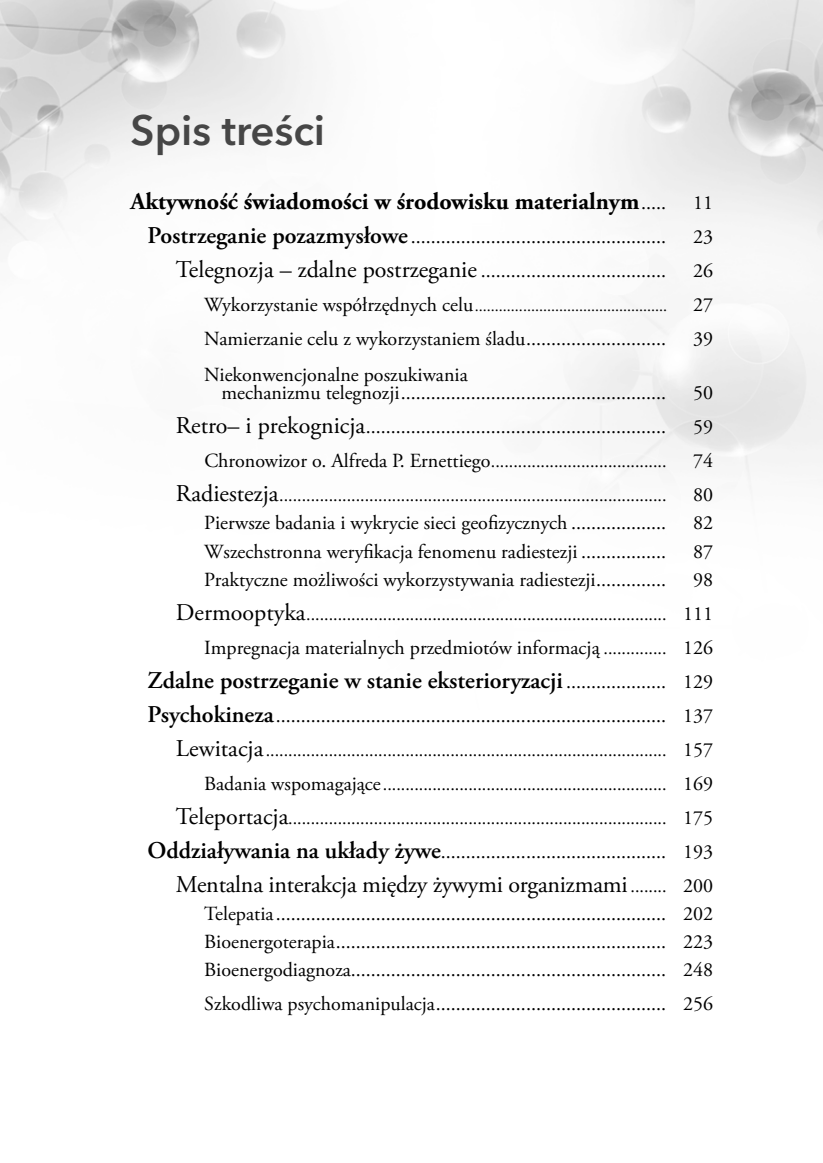
<style>
.page{position:relative;width:823px;height:1163px;background:#fff}
.page>*{position:absolute;margin:0;border:0;box-sizing:border-box;transform-origin:0 0}
.t1{font:600 42px "Avenir Next LT Pro";color:#464646}
.t2{font:600 24px "Adobe Garamond Pro";color:#000}
.t3{font:24px "Adobe Garamond Pro";letter-spacing:-.01em;color:#000}
.t4{font:700 24px "Adobe Garamond Pro";color:#000}
.t5{font:20px/28px "Adobe Garamond Pro";color:#000}
.t6{font:18px/34px "Adobe Garamond Pro";color:#000;text-align:right}
.t7{font:16px "Adobe Garamond Pro";color:#000}
.s1{font-weight:400;font-size:20px}
.s2{font-weight:600;font-size:24px}
.s3{font-size:24px}
.s4{font-size:20px}
.s5{font-size:18px}
</style>
<div class="page">
<img style="left:0;top:0;width:822px;height:489px">
<h1 class="t1" style="left:130px;top:105px;width:196px">Spis treści</h1>
<p class="t4" style="left:130px;top:188px;width:536px">Aktywność świadomości w środowisku materialnym<span class="s1">.....</span></p>
<p class="t5" style="left:692px;top:190px;width:21px">11</p>
<p class="t5" style="left:147px;top:224px;width:520px"><span class="s2">Postrzeganie pozazmysłowe</span> ...................................................</p>
<p class="t5" style="left:692px;top:224px;width:21px">23</p>
<p class="t5" style="left:176px;top:258px;width:491px"><span class="s3">Telegnozja – zdalne postrzeganie</span> .....................................</p>
<p class="t5" style="left:692px;top:258px;width:21px">26</p>
<p class="t7" style="left:204px;top:296px;width:464px"><span class="s4">Wykorzystanie współrzędnych celu</span>................................................</p>
<p class="t5" style="left:692px;top:292px;width:21px">27</p>
<p class="t5" style="left:204px;top:326px;width:463px">Namierzanie celu z wykorzystaniem śladu............................</p>
<p class="t5" style="left:692px;top:326px;width:21px">39</p>
<p class="t5" style="left:221px;top:367px;width:446px;line-height:18px;text-indent:-17px">Niekonwencjonalne poszukiwania<br>mechanizmu telegnozji.....................................................</p>
<p class="t5" style="left:692px;top:380px;width:21px">50</p>
<p class="t5" style="left:176px;top:414px;width:491px"><span class="s3">Retro– i prekognicja</span>............................................................</p>
<p class="t5" style="left:692px;top:414px;width:21px">59</p>
<p class="t6" style="left:204px;top:445px;width:463px"><span class="s4">Chronowizor o. Alfreda P. Ernettiego</span>.......................................</p>
<p class="t5" style="left:692px;top:448px;width:21px">74</p>
<p class="t6" style="left:176px;top:479px;width:492px"><span class="s3">Radiestezja</span>......................................................................................</p>
<p class="t5" style="left:692px;top:482px;width:21px">80</p>
<p class="t5" style="left:204px;top:510px;width:463px">Pierwsze badania i wykrycie sieci geofizycznych ...................</p>
<p class="t5" style="left:692px;top:510px;width:21px">82</p>
<p class="t5" style="left:204px;top:538px;width:463px">Wszechstronna weryfikacja fenomenu radiestezji .................</p>
<p class="t5" style="left:692px;top:538px;width:21px">87</p>
<p class="t5" style="left:204px;top:566px;width:463px">Praktyczne możliwości wykorzystywania radiestezji..............</p>
<p class="t5" style="left:692px;top:566px;width:21px">98</p>
<p class="t6" style="left:176px;top:597px;width:538px"><span class="s3">Dermooptyka</span>................................................................................ <span class="s4">111</span></p>
<p class="t5" style="left:204px;top:634px;width:510px">Impregnacja materialnych przedmiotów informacją <span class="s5">..............</span> 126</p>
<p class="t2" style="left:147px;top:666px;width:567px">Zdalne postrzeganie w stanie eksterioryzacji <span class="s1">.................... 129</span></p>
<p class="t5" style="left:147px;top:702px;width:566px"><span class="s2">Psychokineza</span>.............................................................................. 137</p>
<p class="t6" style="left:176px;top:733px;width:538px"><span class="s3">Lewitacja</span>......................................................................................... <span class="s4">157<br>Badania wspomagające</span>............................................................... <span class="s4">169<br></span><span class="s3">Teleportacja</span>.................................................................................... <span class="s4">175</span></p>
<p class="t5" style="left:147px;top:838px;width:566px"><span class="s2">Oddziaływania na układy żywe</span>............................................. 193</p>
<p class="t3" style="left:176px;top:869px;width:538px">Mentalna interakcja między żywymi organizmami <span class="s5">........</span> <span class="s4">200</span></p>
<p class="t5" style="left:204px;top:900px;width:510px;text-align:justify">Telepatia.............................................................................. 202<br>Bioenergoterapia.................................................................. 223<br>Bioenergodiagnoza............................................................... 248</p>
<p class="t5" style="left:204px;top:990px;width:510px">Szkodliwa psychomanipulacja.............................................. 256</p>
</div>
